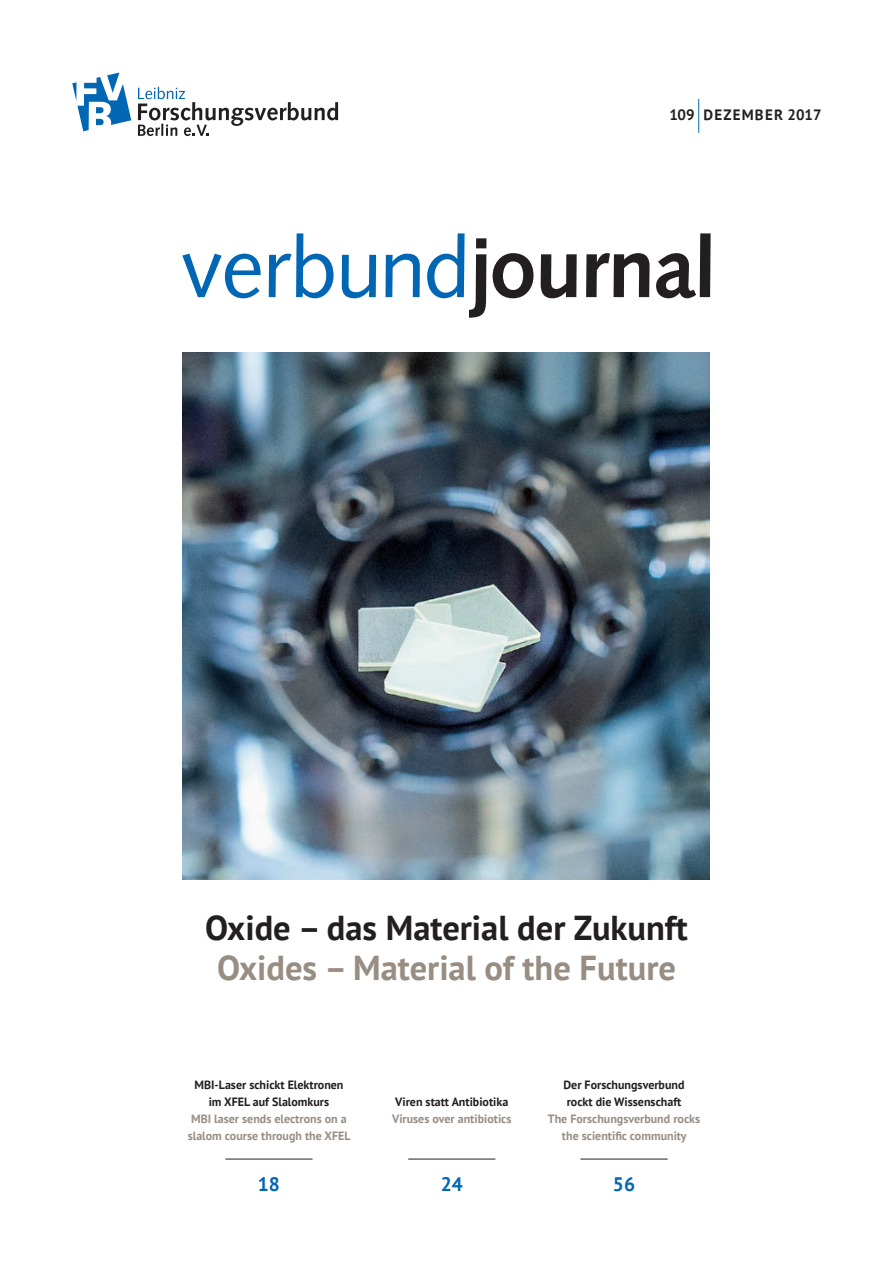
<style>
.page{position:relative;width:893px;height:1263px;background:#fff}
.page>*{position:absolute;margin:0;border:0;box-sizing:border-box;transform-origin:0 0}
.t1{font:700 34.5px "PT Sans";color:#231f20}
.t2{font:700 34.5px "PT Sans";color:#988d83}
.t3{font:700 19.5px "PT Sans";color:#0166b3}
.t4{font:700 15px "PT Sans";letter-spacing:.08em;color:#231f20}
.t5{font:700 12px/17px "PT Sans";color:#988d83}
.t6{font:700 12px/17px "PT Sans";color:#231f20;text-align:center}
</style>
<div class="page">
<img style="left:183px;top:352px;width:527px;height:527px">
<svg style="left:182px;top:233px;width:529px;height:85px"></svg>
<svg style="left:72px;top:72px;width:59px;height:59px"></svg>
<svg style="left:138px;top:87px;width:200px;height:49px"></svg>
<hr style="left:225px;top:1159px;width:88px;height:1px;background:#231f20">
<hr style="left:408px;top:1159px;width:87px;height:1px;background:#231f20">
<hr style="left:580px;top:1159px;width:88px;height:1px;background:#231f20">
<hr style="left:698px;top:99px;width:1px;height:34px;background:#0166b3">
<p class="t4" style="left:669px;top:105px;width:153px">109 DEZEMBER 2017</p>
<h1 class="t1" style="left:205px;top:905px;width:484px">Oxide – das Material der Zukunft</h1>
<h1 class="t2" style="left:217px;top:945px;width:460px">Oxides – Material of the Future</h1>
<p class="t6" style="left:194px;top:1076px;width:151px">MBI-Laser schickt Elektronen im XFEL auf Slalomkurs</p>
<p class="t5" style="left:188px;top:1110px;width:164px">MBI laser sends electrons on a slalom course through the XFEL</p>
<h2 class="t3" style="left:258px;top:1171px;width:24px">18</h2>
<h2 class="t3" style="left:441px;top:1171px;width:24px">24</h2>
<h2 class="t3" style="left:613px;top:1171px;width:24px">56</h2>
<p class="t6" style="left:563px;top:1076px;width:122px;text-align:left">Der Forschungsverbund rockt die Wissenschaft</p>
<p class="t5" style="left:548px;top:1110px;width:154px;text-align:center">The Forschungsverbund rocks the scientific community</p>
<p class="t6" style="left:395px;top:1093px;width:114px">Viren statt Antibiotika</p>
<p class="t5" style="left:392px;top:1110px;width:121px">Viruses over antibiotics</p>
</div>
